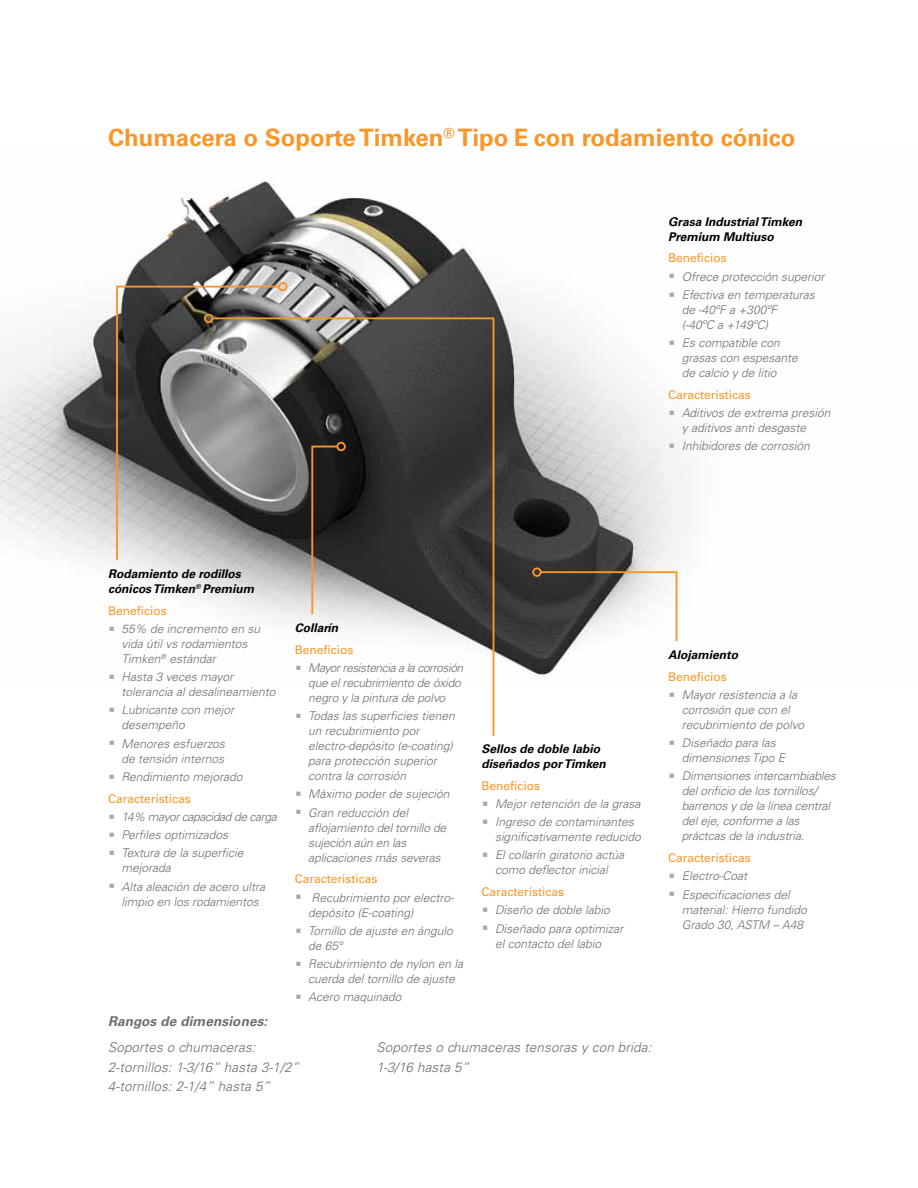
<style>
.page{position:relative;width:918px;height:1188px;background:#fff}
.page>*{position:absolute;margin:0;border:0;box-sizing:border-box;transform-origin:0 0}
.t1{font:700 24px "Univers LT Std";color:#f89728}
.t2{font:italic 300 13.5px "Univers LT Std";letter-spacing:.01em;color:#6d6e71}
.t3{font:italic 700 13.5px "Univers LT Std";letter-spacing:.01em;color:#6d6e71}
.t4{font:italic 300 12px/15px "Univers LT Std";color:#6d6e71}
.t5{font:italic 700 12px/15px "Univers LT Std";color:#000}
.t6{font:12px "Univers LT Std";color:#f89728}
.t7{font:italic 300 12px/15px "Univers LT Std";letter-spacing:-.02em;color:#6d6e71}
</style>
<div class="page">
<img style="left:0;top:181px;width:683px;height:495px">
<svg style="left:115px;top:285px;width:166px;height:277px;background:#706d6a"></svg>
<div style="left:278px;top:282px;width:9px;height:9px;border:2px solid #f89728;border-radius:50%"></div>
<svg style="left:211px;top:316px;width:284px;height:420px"></svg>
<div style="left:204px;top:314px;width:9px;height:9px;border:2px solid #f89728;border-radius:50%"></div>
<svg style="left:539px;top:570px;width:139px;height:73px"></svg>
<div style="left:532px;top:568px;width:10px;height:9px;border:2px solid #f89728;border-radius:50%"></div>
<svg style="left:110px;top:626px;width:4px;height:4px"></svg>
<svg style="left:670px;top:274px;width:4px;height:4px"></svg>
<svg style="left:670px;top:292px;width:4px;height:5px"></svg>
<svg style="left:670px;top:340px;width:4px;height:5px"></svg>
<svg style="left:670px;top:410px;width:4px;height:5px"></svg>
<svg style="left:670px;top:444px;width:4px;height:4px"></svg>
<svg style="left:296px;top:665px;width:5px;height:4px"></svg>
<svg style="left:296px;top:713px;width:5px;height:5px"></svg>
<h1 class="t1" style="left:108px;top:124px;width:689px">Chumacera o Soporte Timken<sup>®</sup> Tipo E con rodamiento cónico</h1>
<p class="t5" style="left:668px;top:214px;width:135px">Grasa Industrial Timken<br>Premium Multiuso</p>
<p class="t6" style="left:668px;top:251px;width:60px">Beneficios</p>
<p class="t4" style="left:682px;top:267px;width:144px;line-height:18.3px">Ofrece protección superior<br>Efectiva en temperaturas</p>
<p class="t4" style="left:682px;top:302px;width:97px">de -40ºF a +300ºF (-40ºC a +149ºC)</p>
<p class="t4" style="left:682px;top:336px;width:118px">Es compatible con grasas con espesante de calcio y de litio</p>
<p class="t6" style="left:668px;top:388px;width:84px">Características</p>
<p class="t4" style="left:682px;top:406px;width:150px">Aditivos de extrema presión y aditivos anti desgaste</p>
<p class="t4" style="left:682px;top:439px;width:129px">Inhibidores de corrosión</p>
<p class="t5" style="left:108px;top:566px;width:148px">Rodamiento de rodillos cónicos Timken<sup>®</sup> Premium</p>
<p class="t6" style="left:108px;top:603px;width:60px">Beneficios</p>
<p class="t4" style="left:122px;top:621px;width:140px">55% de incremento en su vida útil vs rodamientos<br>Timken<sup>®</sup> estándar</p>
<p class="t4" style="left:122px;top:670px;width:156px">Hasta 3 veces mayor tolerancia al desalineamiento</p>
<p class="t4" style="left:122px;top:703px;width:114px">Lubricante con mejor desempeño</p>
<p class="t4" style="left:122px;top:736px;width:105px">Menores esfuerzos de tensión internos</p>
<p class="t4" style="left:122px;top:769px;width:123px">Rendimiento mejorado</p>
<p class="t6" style="left:108px;top:791px;width:84px">Características</p>
<p class="t4" style="left:122px;top:808px;width:157px;line-height:18.3px">14% mayor capacidad de carga<br>Perfiles optimizados<br>Textura de la superficie</p>
<p class="t4" style="left:122px;top:859px;width:145px;line-height:18.3px">mejorada<br>Alta aleación de acero ultra</p>
<p class="t4" style="left:122px;top:894px;width:139px">limpio en los rodamientos</p>
<p class="t5" style="left:295px;top:620px;width:45px">Collarín</p>
<p class="t6" style="left:295px;top:642px;width:60px">Beneficios</p>
<p class="t7" style="left:308px;top:660px;width:157px">Mayor resistencia a la corrosión que el recubrimiento de óxido negro y la pintura de polvo</p>
<p class="t4" style="left:308px;top:709px;width:148px">Todas las superficies tienen un recubrimiento por electro-depósito (e-coating) para protección superior contra la corrosión</p>
<p class="t4" style="left:308px;top:785px;width:143px;line-height:18.3px">Máximo poder de sujeción<br>Gran reducción del</p>
<p class="t4" style="left:308px;top:820px;width:139px">aflojamiento del tornillo de sujeción aún en las aplicaciones más severas</p>
<p class="t6" style="left:295px;top:872px;width:84px">Caracteristicas</p>
<p class="t4" style="left:308px;top:890px;width:147px">Recubrimiento por electro&shy;depósito (E-coating)</p>
<p class="t4" style="left:308px;top:923px;width:146px">Tornillo de ajuste en ángulo de 65º</p>
<p class="t4" style="left:308px;top:956px;width:156px">Recubrimiento de nylon en la cuerda del tornillo de ajuste</p>
<p class="t4" style="left:308px;top:990px;width:95px">Acero maquinado</p>
<p class="t5" style="left:482px;top:742px;width:126px">Sellos de doble labio diseñados por Timken</p>
<p class="t6" style="left:482px;top:778px;width:60px">Beneficios</p>
<p class="t4" style="left:495px;top:795px;width:147px;line-height:18.3px">Mejor retención de la grasa<br>Ingreso de contaminantes</p>
<p class="t4" style="left:495px;top:828px;width:147px;line-height:18.3px">significativamente reducido<br>El collarín giratorio actúa</p>
<p class="t4" style="left:495px;top:863px;width:114px">como deflector inicial</p>
<p class="t6" style="left:482px;top:885px;width:84px">Características</p>
<p class="t4" style="left:495px;top:901px;width:130px;line-height:18.3px">Diseño de doble labio<br>Diseñado para optimizar</p>
<p class="t4" style="left:495px;top:936px;width:108px">el contacto del labio</p>
<p class="t3" style="left:108px;top:1013px;width:161px">Rangos de dimensiones:</p>
<p class="t2" style="left:108px;top:1039px;width:149px">Soportes o chumaceras:</p>
<p class="t2" style="left:377px;top:1039px;width:277px">Soportes o chumaceras tensoras y con brida:</p>
<p class="t2" style="left:108px;top:1059px;width:193px">2-tornillos: 1-3/16” hasta 3-1/2”</p>
<p class="t2" style="left:377px;top:1059px;width:94px">1-3/16 hasta 5”</p>
<p class="t2" style="left:108px;top:1078px;width:164px">4-tornillos: 2-1/4” hasta 5”</p>
<p class="t5" style="left:668px;top:647px;width:71px">Alojamiento</p>
<p class="t6" style="left:668px;top:669px;width:60px">Beneficios</p>
<p class="t4" style="left:682px;top:687px;width:124px">Mayor resistencia a la corrosión que con el recubrimiento de polvo</p>
<p class="t4" style="left:682px;top:736px;width:105px">Diseñado para las dimensiones Tipo E</p>
<p class="t4" style="left:682px;top:769px;width:156px">Dimensiones intercambiables del orificio de los tornillos/ barrenos y de la línea central del eje, conforme a las práctcas de la industria.</p>
<p class="t6" style="left:668px;top:851px;width:84px">Características</p>
<p class="t4" style="left:682px;top:867px;width:110px;line-height:18.3px">Electro-Coat<br>Especificaciones del</p>
<p class="t4" style="left:682px;top:902px;width:127px">material: Hierro fundido<br>Grado 30, ASTM – A48</p>
</div>
